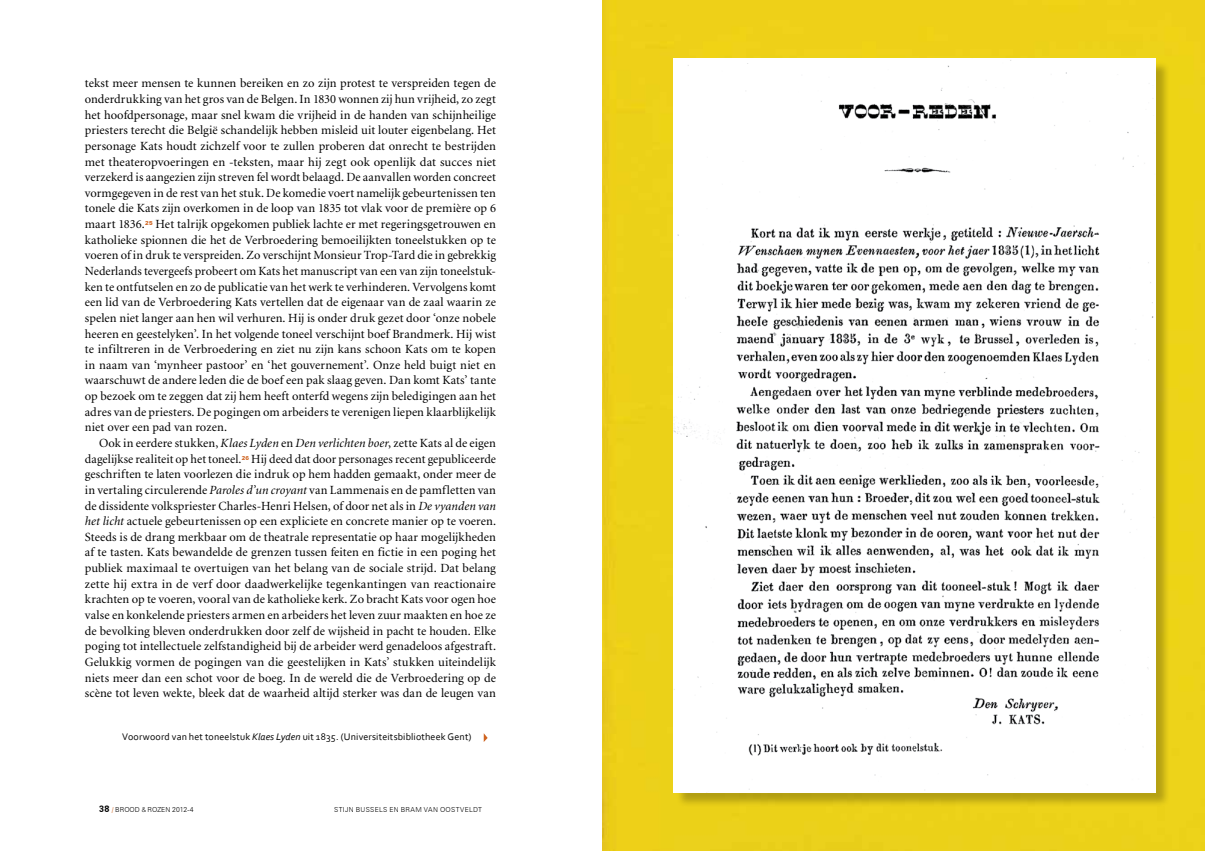
<style>
.page{position:relative;width:1205px;height:851px;background:#fff}
.page>*{position:absolute;margin:0;border:0;box-sizing:border-box;transform-origin:0 0}
.t1{font:12.5px/15.6px "Minion";letter-spacing:.005em;color:#000;text-align:justify}
.t2{font:10px "Corbel";letter-spacing:.015em;color:#000}
.t3{font:300 6.88px "Zurich BT";letter-spacing:.035em;color:#000}
.t4{font:300 6.88px "Zurich BT";color:#000}
.t5{font:900 5.5px "Zurich BT";color:#cf6421}
.s1{font-style:italic}
.s2{font-weight:700;font-size:9px}
.s3{font-family:"Candara";font-weight:400;color:#cf6421}
.s4{font-family:"Futura BT"}
</style>
<div class="page">
<div style="left:602px;top:0;width:603px;height:850px;background:#edd118"></div>
<div style="left:675px;top:61px;width:495px;height:746px;background:#000;opacity:.24"></div>
<img style="left:673px;top:59px;width:482px;height:733px">
<svg style="left:484px;top:733px;width:4px;height:9px"></svg>
<p class="t1" style="left:85px;top:76px;width:413px">tekst meer mensen te kunnen bereiken en zo zijn protest te verspreiden tegen de onderdrukking van het gros van de Belgen. In 1830 wonnen zij hun vrijheid, zo zegt het hoofdpersonage, maar snel kwam die vrijheid in de handen van schijnheilige priesters terecht die België schandelijk hebben misleid uit louter eigenbelang. Het personage Kats houdt zichzelf voor te zullen proberen dat onrecht te bestrijden met theateropvoeringen en -teksten, maar hij zegt ook openlijk dat succes niet verzekerd is aangezien zijn streven fel wordt belaagd. De aanvallen worden concreet vormgegeven in de rest van het stuk. De komedie voert namelijk gebeurtenissen ten tonele die Kats zijn overkomen in de loop van 1835 tot vlak voor de première op 6 maart 1836.</p>
<p class="t5" style="left:145px;top:220px;width:9px">25</p>
<p class="t1" style="left:155px;top:217px;width:342px">Het talrijk opgekomen publiek lachte er met regeringsgetrouwen en</p>
<p class="t1" style="left:85px;top:232px;width:413px">katholieke spionnen die het de Verbroedering bemoeilijkten toneelstukken op te</p>
<p class="t1" style="left:85px;top:248px;width:413px">voeren of in druk te verspreiden. Zo verschijnt Monsieur Trop-Tard die in gebrekkig</p>
<p class="t1" style="left:85px;top:264px;width:413px">Nederlands tevergeefs probeert om Kats het manuscript van een van zijn toneelstuk-</p>
<p class="t1" style="left:85px;top:279px;width:413px">ken te ontfutselen en zo de publicatie van het werk te verhinderen. Vervolgens komt</p>
<p class="t1" style="left:85px;top:295px;width:413px">een lid van de Verbroedering Kats vertellen dat de eigenaar van de zaal waarin ze</p>
<p class="t1" style="left:85px;top:310px;width:413px">spelen niet langer aan hen wil verhuren. Hij is onder druk gezet door ‘onze nobele</p>
<p class="t1" style="left:85px;top:326px;width:412px">heeren en geestelyken’. In het volgende toneel verschijnt boef Brandmerk. Hij wist</p>
<p class="t1" style="left:85px;top:342px;width:413px">te infiltreren in de Verbroedering en ziet nu zijn kans schoon Kats om te kopen</p>
<p class="t1" style="left:85px;top:357px;width:412px">in naam van ‘mynheer pastoor’ en ‘het gouvernement’. Onze held buigt niet en</p>
<p class="t1" style="left:85px;top:373px;width:412px">waarschuwt de andere leden die de boef een pak slaag geven. Dan komt Kats’ tante</p>
<p class="t1" style="left:85px;top:389px;width:413px">op bezoek om te zeggen dat zij hem heeft onterfd wegens zijn beledigingen aan het</p>
<p class="t1" style="left:85px;top:404px;width:413px">adres van de priesters. De pogingen om arbeiders te verenigen liepen klaarblijkelijk</p>
<p class="t1" style="left:85px;top:420px;width:144px">niet over een pad van rozen.</p>
<p class="t1" style="left:99px;top:435px;width:398px">Ook in eerdere stukken, <span class="s1">Klaes Lyden</span> en <span class="s1">Den verlichten boer</span>, zette Kats al de eigen</p>
<p class="t1" style="left:85px;top:451px;width:158px">dagelijkse realiteit op het toneel.</p>
<p class="t5" style="left:242px;top:454px;width:9px">26</p>
<p class="t1" style="left:85px;top:451px;width:413px;text-indent:166px">Hij deed dat door personages recent gepubliceerde geschriften te laten voorlezen die indruk op hem hadden gemaakt, onder meer de in vertaling circulerende <span class="s1">Paroles d’un croyant</span> van Lammenais en de pamfletten van de dissidente volkspriester Charles-Henri Helsen, of door net als in <span class="s1">De vyanden van het licht</span> actuele gebeurtenissen op een expliciete en concrete manier op te voeren.<br>Steeds is de drang merkbaar om de theatrale representatie op haar mogelijkheden af te tasten. Kats bewandelde de grenzen tussen feiten en fictie in een poging het publiek maximaal te overtuigen van het belang van de sociale strijd. Dat belang zette hij extra in de verf door daadwerkelijke tegenkantingen van reactionaire krachten op te voeren, vooral van de katholieke kerk. Zo bracht Kats voor ogen hoe valse en konkelende priesters armen en arbeiders het leven zuur maakten en hoe ze de bevolking bleven onderdrukken door zelf de wijsheid in pacht te houden. Elke poging tot intellectuele zelfstandigheid bij de arbeider werd genadeloos afgestraft.<br>Gelukkig vormen de pogingen van die geestelijken in Kats’ stukken uiteindelijk niets meer dan een schot voor de boeg. In de wereld die de Verbroedering op de scène tot leven wekte, bleek dat de waarheid altijd sterker was dan de leugen van</p>
<p class="t2" style="left:122px;top:730px;width:351px">Voorwoord van het toneelstuk <span class="s1">Klaes Lyden</span> uit 1835. (U niversiteitsbibliotheek Gent)</p>
<p class="t4" style="left:99px;top:805px;width:96px"><span class="s2">38</span> <span class="s3">/</span> BROOD <span class="s4">&amp;</span> ROZEN 2012-4</p>
<p class="t3" style="left:334px;top:805px;width:149px">STIJN BUSSELS EN BRAM VAN OOSTVE LDT</p>
</div>
